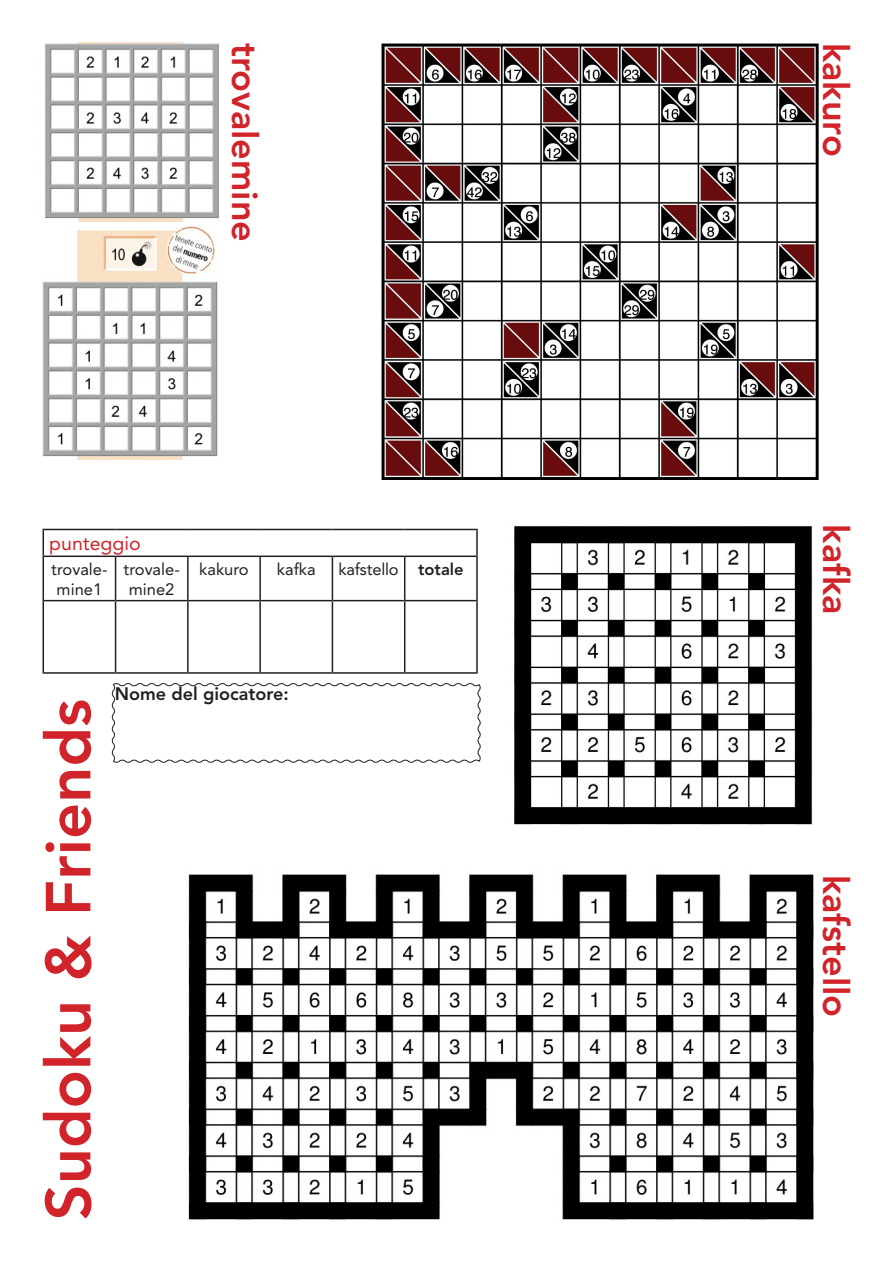
<style>
.page{position:relative;width:893px;height:1263px;background:#fff}
.page>*{position:absolute;margin:0;border:0;box-sizing:border-box;transform-origin:0 0}
.t1{font:800 63px "Avenir";color:#d1232a}
.t2{font:800 36px "Avenir";color:#d1232a}
.t3{font:19.5px "Avenir";color:#d1232a}
.t4{font:800 18px "Avenir";color:#231f20}
.t5{font:16.5px/19.8px "Avenir";color:#231f20;text-align:center}
.s1{font-weight:800}
</style>
<div class="page">
<img style="left:382px;top:43px;width:437px;height:437px">
<img style="left:514px;top:526px;width:298px;height:299px">
<img style="left:188px;top:874px;width:626px;height:346px">
<img style="left:44px;top:43px;width:175px;height:178px">
<img style="left:43px;top:226px;width:175px;height:233px">
<svg style="left:111px;top:670px;width:370px;height:93px"></svg>
<hr style="left:43px;top:601px;width:1px;height:71px;background:#231f20">
<hr style="left:115px;top:601px;width:1px;height:71px;background:#231f20">
<hr style="left:187px;top:601px;width:2px;height:71px;background:#231f20">
<hr style="left:259px;top:601px;width:2px;height:71px;background:#231f20">
<hr style="left:332px;top:601px;width:1px;height:71px;background:#231f20">
<hr style="left:404px;top:601px;width:1px;height:71px;background:#231f20">
<hr style="left:476px;top:601px;width:2px;height:71px;background:#231f20">
<hr style="left:43px;top:672px;width:73px;height:2px;background:#231f20">
<hr style="left:116px;top:672px;width:72px;height:2px;background:#231f20">
<hr style="left:188px;top:672px;width:72px;height:2px;background:#231f20">
<hr style="left:260px;top:672px;width:72px;height:2px;background:#231f20">
<hr style="left:332px;top:672px;width:73px;height:2px;background:#231f20">
<hr style="left:405px;top:672px;width:73px;height:2px;background:#231f20">
<svg style="left:43px;top:529px;width:433px;height:71px"></svg>
<hr style="left:116px;top:529px;width:72px;height:1px;background:#231f20">
<hr style="left:188px;top:529px;width:72px;height:1px;background:#231f20">
<hr style="left:260px;top:529px;width:72px;height:1px;background:#231f20">
<hr style="left:332px;top:529px;width:73px;height:1px;background:#231f20">
<hr style="left:405px;top:529px;width:73px;height:1px;background:#231f20">
<hr style="left:476px;top:530px;width:2px;height:25px;background:#231f20">
<hr style="left:43px;top:555px;width:73px;height:2px;background:#231f20">
<hr style="left:43px;top:557px;width:1px;height:43px;background:#231f20">
<hr style="left:116px;top:555px;width:72px;height:2px;background:#231f20">
<hr style="left:115px;top:557px;width:1px;height:43px;background:#231f20">
<hr style="left:188px;top:555px;width:72px;height:2px;background:#231f20">
<hr style="left:187px;top:557px;width:2px;height:43px;background:#231f20">
<hr style="left:260px;top:555px;width:72px;height:2px;background:#231f20">
<hr style="left:259px;top:557px;width:2px;height:43px;background:#231f20">
<hr style="left:332px;top:555px;width:73px;height:2px;background:#231f20">
<hr style="left:332px;top:557px;width:1px;height:43px;background:#231f20">
<hr style="left:405px;top:555px;width:73px;height:2px;background:#231f20">
<hr style="left:404px;top:557px;width:1px;height:43px;background:#231f20">
<hr style="left:476px;top:557px;width:2px;height:43px;background:#231f20">
<hr style="left:43px;top:600px;width:73px;height:1px;background:#231f20">
<hr style="left:116px;top:600px;width:72px;height:1px;background:#231f20">
<hr style="left:188px;top:600px;width:72px;height:1px;background:#231f20">
<hr style="left:260px;top:600px;width:72px;height:1px;background:#231f20">
<hr style="left:332px;top:600px;width:73px;height:1px;background:#231f20">
<hr style="left:405px;top:600px;width:73px;height:1px;background:#231f20">
<h2 class="t2" style="left:266px;top:43px;width:201px;rotate:90deg">trovalemine</h2>
<p class="t3" style="left:49px;top:532px;width:93px">punteggio</p>
<p class="t5" style="left:51px;top:559px;width:58px">trovale&shy;mine1</p>
<p class="t5" style="left:124px;top:559px;width:58px">trovale&shy;mine2</p>
<p class="t5" style="left:199px;top:559px;width:51px">kakuro</p>
<p class="t5" style="left:277px;top:559px;width:40px">kafka</p>
<p class="t5" style="left:338px;top:559px;width:127px">kafstello <span class="s1">totale</span></p>
<h1 class="t1" style="left:31px;top:1220px;width:523px;rotate:-90deg">Sudoku &amp; Friends</h1>
<p class="t4" style="left:115px;top:683px;width:175px">Nome del giocatore:</p>
<h2 class="t2" style="left:857px;top:43px;width:115px;rotate:90deg">kakuro</h2>
<h2 class="t2" style="left:857px;top:524px;width:91px;rotate:90deg">kafka</h2>
<h2 class="t2" style="left:857px;top:875px;width:144px;rotate:90deg">kafstello</h2>
</div>
